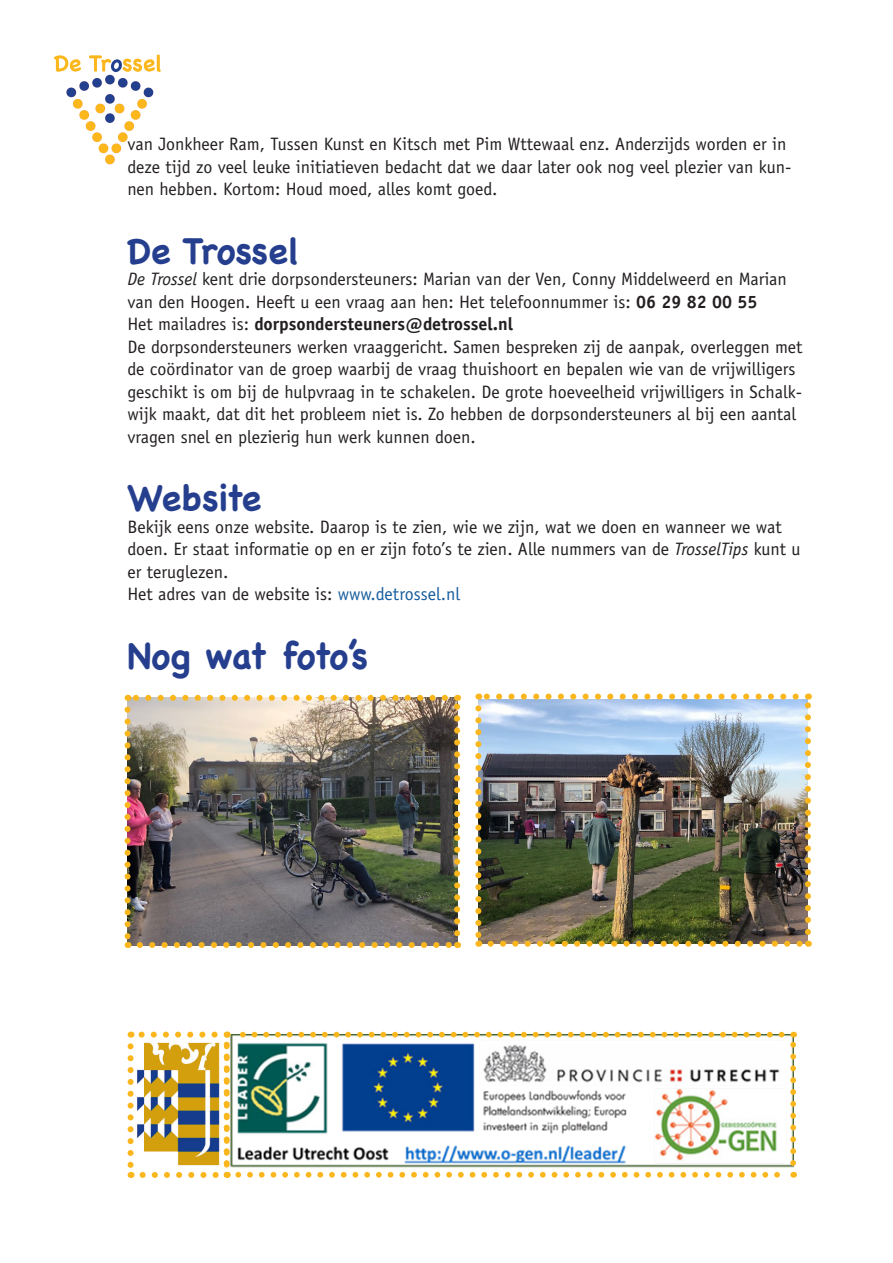
<style>
.page{position:relative;width:893px;height:1263px;background:#fff}
.page>*{position:absolute;margin:0;border:0;box-sizing:border-box;transform-origin:0 0}
.Kop_-_klein{font:700 36px "Chalkboard";letter-spacing:-.015em;color:#253f8e}
.tekst{font:18px/22.5px "Officina Sans LT";color:#231f20}
.tekst-2{font:700 18px "Officina Sans LT";color:#231f20}
.s1{font-style:italic}
.s2{font-weight:700}
.s3{font-weight:400}
.s4{color:#175d9e}
</style>
<div class="page">
<img style="left:54px;top:54px;width:107px;height:111px">
<svg style="left:128px;top:1031px;width:668px;height:147px"></svg>
<img style="left:128px;top:698px;width:329px;height:247px">
<svg style="left:140px;top:942px;width:311px;height:6px"></svg>
<svg style="left:125px;top:710px;width:6px;height:238px"></svg>
<svg style="left:454px;top:695px;width:6px;height:238px"></svg>
<svg style="left:128px;top:695px;width:317px;height:6px"></svg>
<img style="left:478px;top:700px;width:330px;height:244px">
<svg style="left:491px;top:941px;width:311px;height:6px"></svg>
<svg style="left:475px;top:708px;width:6px;height:239px"></svg>
<svg style="left:805px;top:693px;width:6px;height:239px"></svg>
<svg style="left:478px;top:693px;width:318px;height:6px"></svg>
<p class="tekst" style="left:128px;top:133px;width:666px">van Jonkheer Ram, Tussen Kunst en Kitsch met Pim Wttewaal enz. Anderzijds worden er in deze tijd zo veel leuke initiatieven bedacht dat we daar later ook nog veel plezier van kun&shy;nen hebben. Kortom: Houd moed, alles komt goed.</p>
<p class="Kop_-_klein" style="left:128px;top:229px;width:174px">De Trossel</p>
<p class="tekst" style="left:128px;top:268px;width:661px"><span class="s1">De Trossel</span> kent drie dorpsondersteuners: Marian van der Ven, Conny Middelweerd en Marian van den Hoogen. Heeft u een vraag aan hen: Het telefoonnummer is: <span class="s2">06 29 82 00 55</span></p>
<p class="tekst-2" style="left:128px;top:313px;width:387px"><span class="s3">Het mailadres is:</span> dorpsondersteuners@detrossel.nl</p>
<p class="tekst" style="left:128px;top:335px;width:676px">De dorpsondersteuners werken vraaggericht. Samen bespreken zij de aanpak, overleggen met de coördinator van de groep waarbij de vraag thuishoort en bepalen wie van de vrijwilligers geschikt is om bij de hulpvraag in te schakelen. De grote hoeveelheid vrijwilligers in Schalk&shy;wijk maakt, dat dit het probleem niet is. Zo hebben de dorpsondersteuners al bij een aantal vragen snel en plezierig hun werk kunnen doen.</p>
<p class="Kop_-_klein" style="left:128px;top:477px;width:135px">Website</p>
<p class="tekst" style="left:128px;top:515px;width:674px">Bekijk eens onze website. Daarop is te zien, wie we zijn, wat we doen en wanneer we wat doen. Er staat informatie op en er zijn foto’s te zien. Alle nummers van de <span class="s1">TrosselTips</span> kunt u er teruglezen.</p>
<p class="tekst" style="left:128px;top:583px;width:334px">Het adres van de website is: <span class="s4">www.detrossel.nl</span></p>
<p class="Kop_-_klein" style="left:128px;top:634px;width:242px">Nog wat foto’s</p>
</div>
